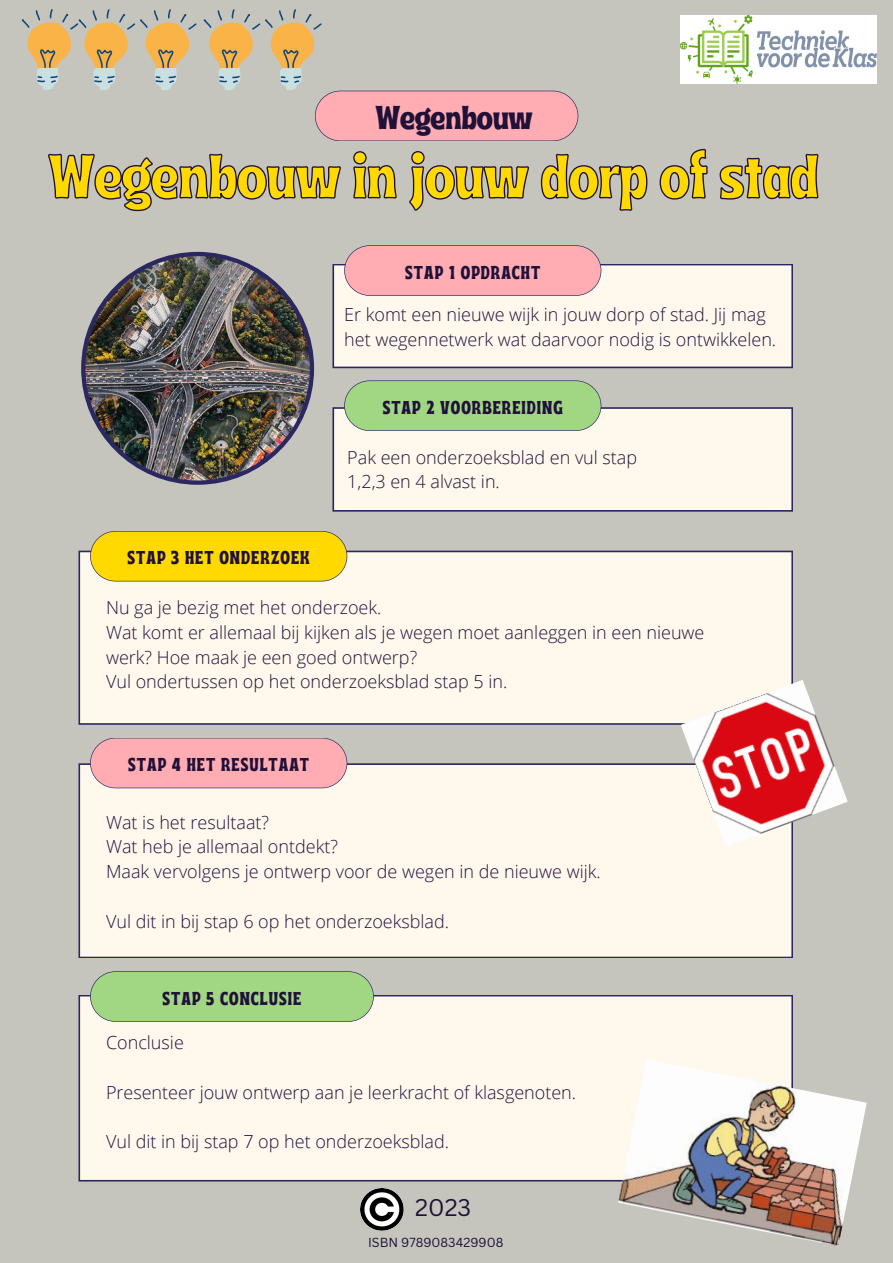
<style>
.page{position:relative;width:893px;height:1263px;background:#c5c5be}
.page>*{position:absolute;margin:0;border:0;box-sizing:border-box;transform-origin:0 0}
.t1{font:61.35px "Ayr Tropika Island Int";color:#ffd900}
.t2{font:33.08px "Ayr Tropika Island Int";color:#201139}
.t3{font:23.55px "Canva Sans";color:#201139}
.t4{font:18.6px "Ayr Tropika Island Int";letter-spacing:.055em;color:#201139}
.t5{font:300 18px/24.8px "Open Sans";color:#201139}
.t6{font:12.75px "Canva Sans";color:#201139}
</style>
<div class="page">
<div style="left:332px;top:264px;width:461px;height:104px;background:#fff9ed"></div>
<div style="left:332px;top:407px;width:461px;height:105px;background:#fff9ed"></div>
<div style="left:78px;top:995px;width:715px;height:186px;background:#fff9ed"></div>
<div style="left:78px;top:763px;width:715px;height:195px;background:#fff9ed"></div>
<div style="left:78px;top:551px;width:715px;height:174px;background:#fff9ed"></div>
<svg style="left:90px;top:531px;width:257px;height:50px"></svg>
<svg style="left:344px;top:245px;width:257px;height:51px"></svg>
<svg style="left:344px;top:380px;width:257px;height:51px"></svg>
<svg style="left:90px;top:738px;width:257px;height:50px"></svg>
<svg style="left:90px;top:971px;width:284px;height:51px"></svg>
<img style="left:81px;top:252px;width:233px;height:233px">
<svg style="left:48px;top:148px;width:771px;height:64px"></svg>
<svg style="left:22px;top:9px;width:175px;height:81px"></svg>
<img style="left:681px;top:680px;width:166px;height:167px">
<img style="left:618px;top:1059px;width:248px;height:187px">
<img style="left:360px;top:1188px;width:43px;height:43px">
<img style="left:681px;top:16px;width:195px;height:67px">
<svg style="left:203px;top:9px;width:375px;height:132px"></svg>
<h1 class="t2" style="left:375px;top:86px;width:159px">Wegenbouw</h1>
<h1 class="t1" style="left:48px;top:118px;width:771px">Wegenbouw in jouw dorp of stad</h1>
<p class="t4" style="left:405px;top:254px;width:137px">STAP 1 OPDRACHT</p>
<h5 class="t5" style="left:344px;top:302px;width:433px">Er komt een nieuwe wijk in jouw dorp of stad. Jij mag het wegennetwerk wat daarvoor nodig is ontwikkelen.</h5>
<p class="t4" style="left:383px;top:390px;width:182px">STAP 2 VOORBEREIDING</p>
<p class="t4" style="left:128px;top:540px;width:184px">STAP 3 HET ONDERZOEK</p>
<h5 class="t5" style="left:347px;top:444px;width:291px">Pak een onderzoeksblad en vul stap<br>1,2,3 en 4 alvast in.</h5>
<h4 class="t5" style="left:106px;top:595px;width:600px">Nu ga je bezig met het onderzoek.<br>Wat komt er allemaal bij kijken als je wegen moet aanleggen in een nieuwe werk? Hoe maak je een goed ontwerp?<br>Vul ondertussen op het onderzoeksblad stap 5 in.</h4>
<p class="t4" style="left:128px;top:747px;width:182px">STAP 4 HET RESULTAAT</p>
<p class="t5" style="left:106px;top:809px;width:496px">Wat is het resultaat?<br>Wat heb je allemaal ontdekt?<br>Maak vervolgens je ontwerp voor de wegen in de nieuwe wijk.</p>
<h4 class="t5" style="left:106px;top:908px;width:344px">Vul dit in bij stap 6 op het onderzoeksblad.</h4>
<p class="t4" style="left:163px;top:980px;width:140px">STAP 5 CONCLUSIE</p>
<p class="t5" style="left:106px;top:1030px;width:79px">Conclusie</p>
<h4 class="t5" style="left:106px;top:1079px;width:471px">Presenteer jouw ontwerp aan je leerkracht of klasgenoten.</h4>
<h5 class="t5" style="left:106px;top:1129px;width:344px">Vul dit in bij stap 7 op het onderzoeksblad.</h5>
<h4 class="t3" style="left:415px;top:1191px;width:57px">2023</h4>
<h5 class="t6" style="left:368px;top:1233px;width:137px">ISBN 9789083429908</h5>
</div>
